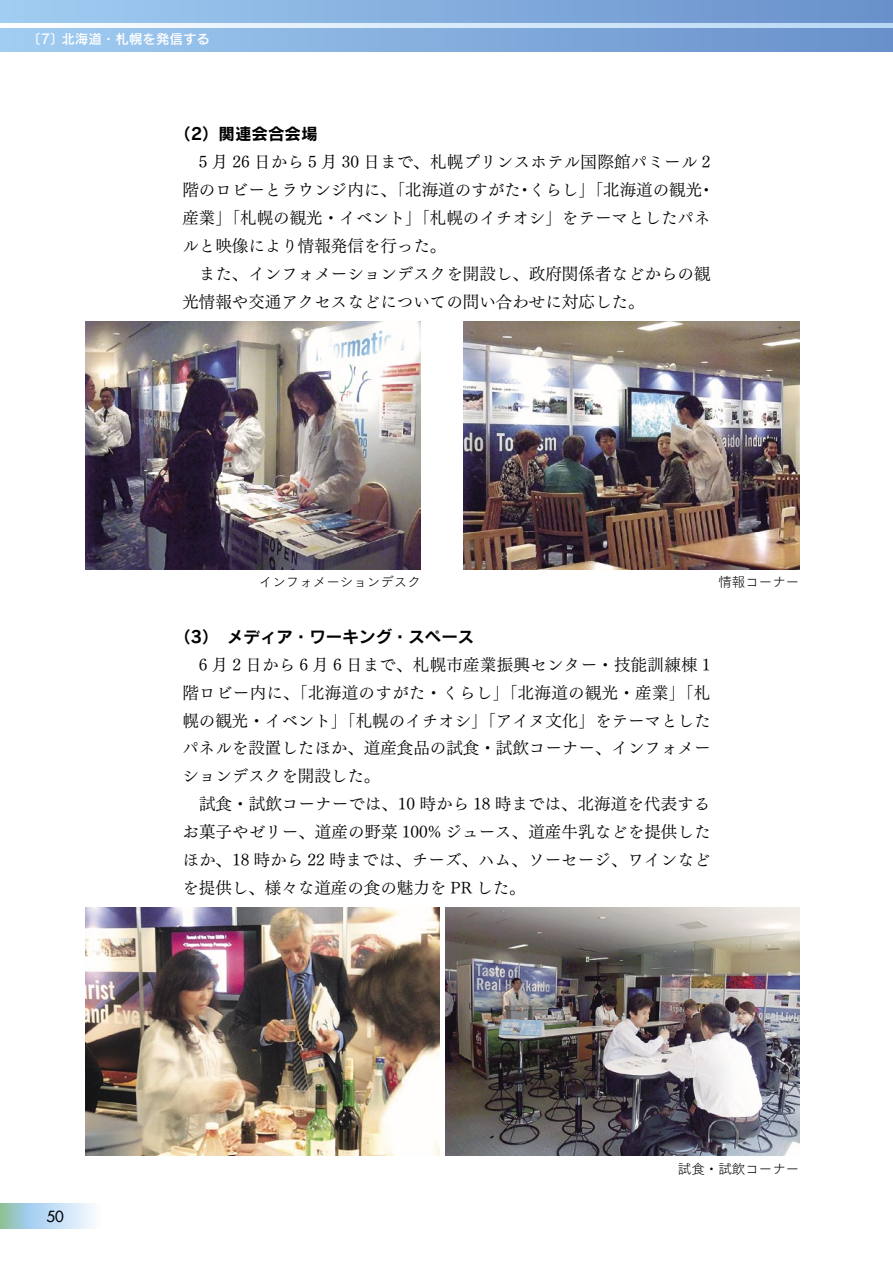
<style>
.page{position:relative;width:893px;height:1263px;background:#fff}
.page>*{position:absolute;margin:0;border:0;box-sizing:border-box;transform-origin:0 0}
.t1{font:16.5px/27.9px "Tsuku Min Pro R";color:#000}
.t2{font:16.5px "Rodin Pro B";color:#000}
.t3{font:15px "Futura Normal";color:#000}
.t4{font:13.5px "Tsuku Go Pro L";color:#000}
.t5{font:13.5px "Rodin Pro DB";color:#fff}
</style>
<div class="page">
<div style="left:0;top:0;width:893px;height:51px;background:linear-gradient(to right,#a1cdf2,#688fc9)"></div>
<svg style="left:0;top:24px;width:892px;height:3px"></svg>
<svg style="left:0;top:1203px;width:93px;height:26px;background:#bbdae7"></svg>
<svg style="left:892px;top:0;width:1px;height:51px"></svg>
<img style="left:85px;top:321px;width:336px;height:248px">
<img style="left:463px;top:321px;width:336px;height:248px">
<img style="left:85px;top:907px;width:354px;height:248px">
<img style="left:445px;top:907px;width:354px;height:248px">
<p class="t5" style="left:27px;top:30px;width:184px">〔7〕北海道・札幌を発信する</p>
<p class="t2" style="left:174px;top:123px;width:145px">（2）関連会合会場</p>
<p class="t1" style="left:182px;top:146px;width:534px">　5 月 26 日から 5 月 30 日まで、札幌プリンスホテル国際館パミール 2階のロビーとラウンジ内に、「北海道のすがた・くらし」「北海道の観光・産業」「札幌の観光・イベント」「札幌のイチオシ」をテーマとしたパネルと映像により情報発信を行った。<br>　また、インフォメーションデスクを開設し、政府関係者などからの観光情報や交通アクセスなどについての問い合わせに対応した。</p>
<p class="t4" style="left:259px;top:571px;width:164px">インフォメーションデスク</p>
<p class="t4" style="left:718px;top:571px;width:82px">情報コーナー</p>
<p class="t2" style="left:174px;top:625px;width:302px">（3）　メディア・ワーキング・スペース</p>
<p class="t1" style="left:182px;top:648px;width:530px">　6 月 2 日から 6 月 6 日まで、札幌市産業振興センター・技能訓練棟 1階ロビー内に、「北海道のすがた・くらし」「北海道の観光・産業」「札幌の観光・イベント」「札幌のイチオシ」「アイヌ文化」をテーマとしたパネルを設置したほか、道産食品の試食・試飲コーナー、インフォメーションデスクを開設した。<br>　試食・試飲コーナーでは、10 時から 18 時までは、北海道を代表するお菓子やゼリー、道産の野菜 100% ジュース、道産牛乳などを提供したほか、18 時から 22 時までは、チーズ、ハム、ソーセージ、ワインなどを提供し、様々な道産の食の魅力を PR した。</p>
<p class="t3" style="left:47px;top:1206px;width:19px">50</p>
<p class="t4" style="left:678px;top:1157px;width:123px">試食・試飲コーナー</p>
</div>
